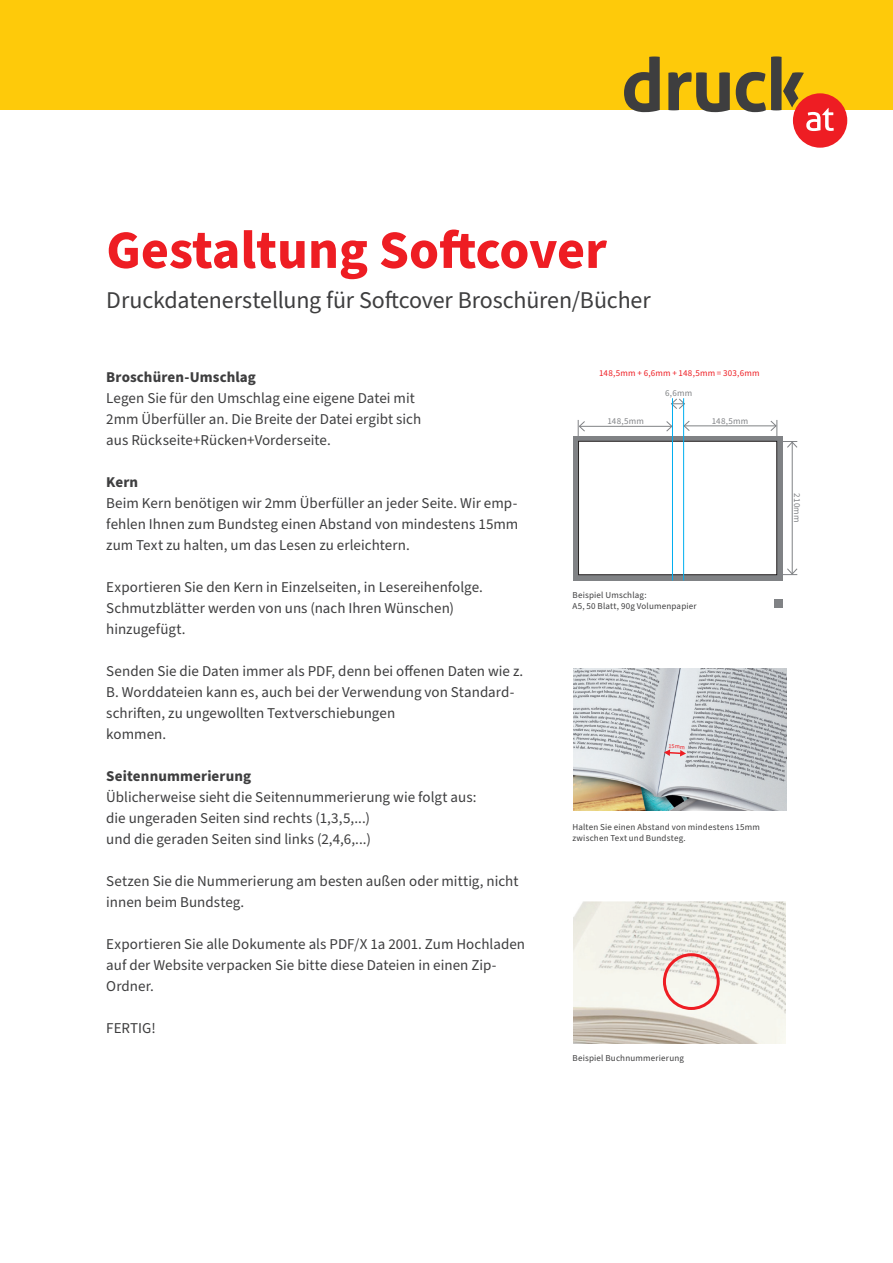
<style>
.page{position:relative;width:893px;height:1263px;background:#fff}
.page>*{position:absolute;margin:0;border:0;box-sizing:border-box;transform-origin:0 0}
.t1{font:700 54px "Source Sans Pro";color:#ee1d23}
.t2{font:24px "Source Sans Pro";letter-spacing:-.01em;color:#3e3e3f}
.t3{font:15px/21px "Source Sans Pro";color:#3e3e3f}
.t4{font:700 15px "Source Sans Pro";letter-spacing:.01em;color:#3e3e3f}
.t5{font:9px/10.5px "Source Sans Pro";letter-spacing:.02em;color:#3e3e3f}
.t6{font:9px "Source Sans Pro";letter-spacing:.02em;color:#ee1d23}
.t7{font:9px "Source Sans Pro";letter-spacing:.02em;color:#808285}
.t8{font:6px "Source Sans Pro";color:#ee1d23}
</style>
<div class="page">
<div style="left:0;top:0;width:893px;height:109px;background:#feca0a"></div>
<div style="left:793px;top:93px;width:54px;height:55px;background:#ee1d23;border-radius:50%"></div>
<svg style="left:624px;top:56px;width:210px;height:75px"></svg>
<img style="left:573px;top:902px;width:213px;height:142px">
<img style="left:573px;top:669px;width:213px;height:142px">
<svg style="left:664px;top:749px;width:22px;height:7px"></svg>
<div style="left:663px;top:953px;width:57px;height:57px;border:3px solid #ee1d23;border-radius:50%"></div>
<svg style="left:573px;top:436px;width:209px;height:144px;background:#7d7f82"></svg>
<div style="left:774px;top:599px;width:8px;height:8px;background:#808285"></div>
<hr style="left:579px;top:426px;width:93px;height:1px;background:#808285">
<svg style="left:579px;top:421px;width:7px;height:11px"></svg>
<svg style="left:666px;top:421px;width:6px;height:11px"></svg>
<hr style="left:684px;top:425px;width:92px;height:1px;background:#808285">
<svg style="left:684px;top:420px;width:6px;height:12px"></svg>
<svg style="left:770px;top:420px;width:7px;height:12px"></svg>
<hr style="left:792px;top:442px;width:1px;height:132px;background:#808285">
<svg style="left:787px;top:441px;width:11px;height:7px"></svg>
<svg style="left:787px;top:568px;width:11px;height:7px"></svg>
<hr style="left:578px;top:420px;width:1px;height:157px;background:#808285">
<hr style="left:777px;top:420px;width:1px;height:157px;background:#808285">
<hr style="left:640px;top:441px;width:157px;height:1px;background:#808285">
<hr style="left:640px;top:574px;width:157px;height:1px;background:#808285">
<svg style="left:671px;top:398px;width:14px;height:12px"></svg>
<div style="left:578px;top:441px;width:199px;height:134px;background:#fff"></div>
<div style="left:578px;top:441px;width:199px;height:134px;border:1px solid #231f20"></div>
<hr style="left:672px;top:398px;width:1px;height:182px;background:#00aeef">
<hr style="left:683px;top:398px;width:1px;height:182px;background:#00aeef">
<h1 class="t1" style="left:106px;top:213px;width:502px">Gestaltung Softcover</h1>
<h2 class="t2" style="left:106px;top:284px;width:546px">Druckdatenerstellung für Softcover Broschüren/Bücher</h2>
<p class="t4" style="left:106px;top:367px;width:151px">Broschüren-Umschlag</p>
<p class="t3" style="left:106px;top:388px;width:316px">Legen Sie für den Umschlag eine eigene Datei mit<br>2mm Überfüller an. Die Breite der Datei ergibt sich aus Rückseite+Rücken+Vorderseite.</p>
<p class="t4" style="left:106px;top:472px;width:33px">Kern</p>
<p class="t3" style="left:106px;top:493px;width:414px;text-align:justify">Beim Kern benötigen wir 2mm Überfüller an jeder Seite. Wir emp&shy;fehlen Ihnen zum Bundsteg einen Abstand von mindestens 15mm zum Text zu halten, um das Lesen zu erleichtern.</p>
<p class="t3" style="left:106px;top:577px;width:378px">Exportieren Sie den Kern in Einzelseiten, in Lesereihenfolge.<br>Schmutzblätter werden von uns (nach Ihren Wünschen) hinzugefügt.</p>
<p class="t3" style="left:106px;top:661px;width:418px">Senden Sie die Daten immer als PDF, denn bei offenen Daten wie z.<br>B. Worddateien kann es, auch bei der Verwendung von Standard&shy;schriften, zu ungewollten Textverschiebungen<br>kommen.</p>
<p class="t4" style="left:106px;top:766px;width:146px">Seitennummerierung</p>
<p class="t3" style="left:106px;top:787px;width:372px">Üblicherweise sieht die Seitennummerierung wie folgt aus: die ungeraden Seiten sind rechts (1,3,5,...)<br>und die geraden Seiten sind links (2,4,6,...)</p>
<p class="t3" style="left:106px;top:871px;width:414px">Setzen Sie die Nummerierung am besten außen oder mittig, nicht innen beim Bundsteg.</p>
<p class="t3" style="left:106px;top:934px;width:420px">Exportieren Sie alle Dokumente als PDF/X 1a 2001. Zum Hochladen auf der Website verpacken Sie bitte diese Dateien in einen Zip-<br>Ordner.</p>
<p class="t3" style="left:106px;top:1018px;width:51px">FERTIG!</p>
<p class="t6" style="left:599px;top:367px;width:162px">148,5mm + 6,6mm + 148,5mm = 303,6mm</p>
<p class="t7" style="left:607px;top:415px;width:38px">148,5mm</p>
<p class="t7" style="left:665px;top:387px;width:28px">6,6mm</p>
<p class="t7" style="left:712px;top:415px;width:38px">148,5mm</p>
<p class="t5" style="left:572px;top:590px;width:126px">Beispiel Umschlag:<br>A5, 50 Blatt, 90g Volumenpapier</p>
<p class="t8" style="left:669px;top:742px;width:18px;rotate:3deg">15mm</p>
<p class="t5" style="left:572px;top:822px;width:189px">Halten Sie einen Abstand von mindestens 15mm zwischen Text und Bundsteg.</p>
<p class="t5" style="left:572px;top:1053px;width:113px">Beispiel Buchnummerierung</p>
<p class="t7" style="left:803px;top:493px;width:30px;rotate:90deg">210mm</p>
</div>
